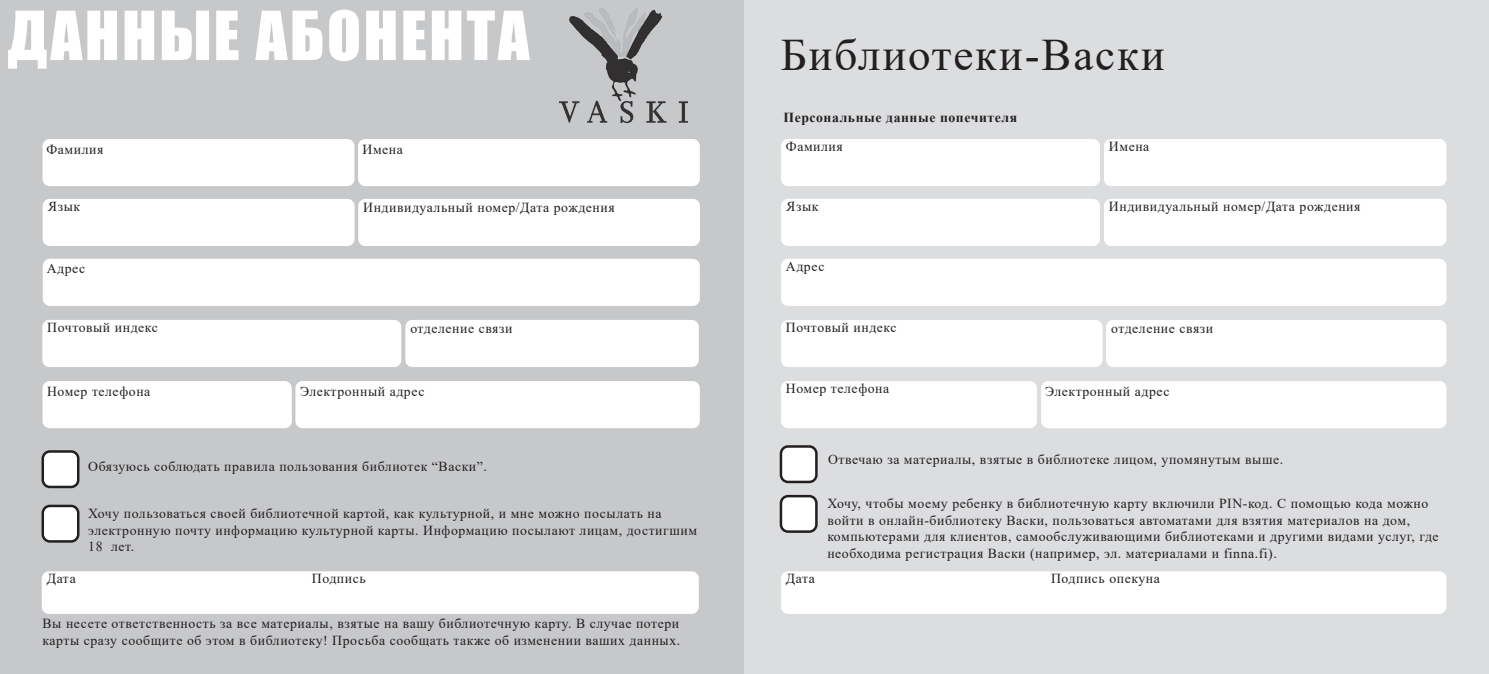
<style>
.page{position:relative;width:1489px;height:674px;background:#fff}
.page>*{position:absolute;margin:0;border:0;box-sizing:border-box;transform-origin:0 0}
.t1{font:62.5px "Impact";letter-spacing:.04em;color:#fff}
.t2{font:45px "Times New Roman";letter-spacing:.04em;color:#231f20}
.t3{font:13.75px/16.5px "Times New Roman";letter-spacing:.04em;color:#231f20}
.t4{font:700 13.75px "Times New Roman";letter-spacing:.04em;color:#231f20}
</style>
<div class="page">
<div style="left:0;top:0;width:1488px;height:673px;background:#c7c8ca"></div>
<div style="left:744px;top:0;width:744px;height:673px;background:#dcdddf"></div>
<div style="left:43px;top:139px;width:311px;height:47px;background:#fff;border-radius:7px"></div>
<div style="left:43px;top:258px;width:656px;height:48px;background:#fff;border-radius:7px"></div>
<div style="left:43px;top:505px;width:35px;height:36px;background:#fff;border-radius:7px"></div>
<div style="left:42px;top:504px;width:37px;height:38px;border:2px solid #231f20;border-radius:7px"></div>
<div style="left:43px;top:451px;width:35px;height:35px;background:#fff;border-radius:7px"></div>
<div style="left:42px;top:450px;width:37px;height:38px;border:2px solid #231f20;border-radius:7px"></div>
<div style="left:43px;top:381px;width:249px;height:47px;background:#fff;border-radius:7px"></div>
<div style="left:295px;top:381px;width:404px;height:47px;background:#fff;border-radius:7px"></div>
<div style="left:781px;top:139px;width:318px;height:47px;background:#fff;border-radius:7px"></div>
<div style="left:1103px;top:139px;width:343px;height:47px;background:#fff;border-radius:7px"></div>
<div style="left:781px;top:381px;width:255px;height:47px;background:#fff;border-radius:7px"></div>
<div style="left:1041px;top:381px;width:405px;height:47px;background:#fff;border-radius:7px"></div>
<div style="left:358px;top:139px;width:341px;height:47px;background:#fff;border-radius:7px"></div>
<img style="left:560px;top:7px;width:127px;height:117px">
<div style="left:43px;top:199px;width:311px;height:47px;background:#fff;border-radius:7px"></div>
<div style="left:358px;top:199px;width:342px;height:47px;background:#fff;border-radius:7px"></div>
<div style="left:42px;top:320px;width:359px;height:47px;background:#fff;border-radius:7px"></div>
<div style="left:405px;top:320px;width:293px;height:47px;background:#fff;border-radius:7px"></div>
<div style="left:42px;top:571px;width:656px;height:42px;background:#fff;border-radius:7px"></div>
<div style="left:781px;top:496px;width:35px;height:35px;background:#fff;border-radius:7px"></div>
<div style="left:779px;top:494px;width:38px;height:38px;border:2px solid #231f20;border-radius:7px"></div>
<div style="left:781px;top:446px;width:35px;height:35px;background:#fff;border-radius:7px"></div>
<div style="left:779px;top:445px;width:38px;height:38px;border:2px solid #231f20;border-radius:7px"></div>
<div style="left:781px;top:571px;width:665px;height:42px;background:#fff;border-radius:7px"></div>
<div style="left:781px;top:199px;width:318px;height:47px;background:#fff;border-radius:7px"></div>
<div style="left:1103px;top:199px;width:343px;height:47px;background:#fff;border-radius:7px"></div>
<div style="left:781px;top:258px;width:665px;height:48px;background:#fff;border-radius:7px"></div>
<div style="left:781px;top:320px;width:321px;height:47px;background:#fff;border-radius:7px"></div>
<div style="left:1106px;top:320px;width:340px;height:47px;background:#fff;border-radius:7px"></div>
<h1 class="t1" style="left:7px;top:-13px;width:524px">ДАННЫЕ АБОНЕНТА</h1>
<p class="t3" style="left:47px;top:140px;width:58px">Фамилия</p>
<p class="t3" style="left:362px;top:140px;width:42px">Имена</p>
<p class="t3" style="left:48px;top:197px;width:34px">Язык</p>
<p class="t3" style="left:363px;top:198px;width:253px">Индивидуальный номер/Дата рождения</p>
<p class="t3" style="left:47px;top:260px;width:40px">Адрес</p>
<p class="t3" style="left:47px;top:318px;width:112px">Почтовый индекс</p>
<p class="t3" style="left:410px;top:319px;width:104px">отделение связи</p>
<p class="t3" style="left:47px;top:382px;width:105px">Номер телефона</p>
<p class="t3" style="left:300px;top:382px;width:126px">Электронный адрес</p>
<p class="t3" style="left:88px;top:457px;width:400px">Обязуюсь соблюдать правила пользования библиотек “Васки”.</p>
<p class="t3" style="left:88px;top:504px;width:610px">Хочу пользоваться своей библиотечной картой, как культурной, и мне можно посылать на электронную почту информацию культурной карты. Информацию посылают лицам, достигшим<br>18 лет.</p>
<h2 class="t2" style="left:781px;top:23px;width:385px">Библиотеки-Васки</h2>
<p class="t4" style="left:783px;top:107px;width:235px">Персональные данные попечителя</p>
<p class="t3" style="left:786px;top:138px;width:58px">Фамилия</p>
<p class="t3" style="left:1108px;top:138px;width:42px">Имена</p>
<p class="t3" style="left:786px;top:197px;width:34px">Язык</p>
<p class="t3" style="left:1108px;top:197px;width:253px">Индивидуальный номер/Дата рождения</p>
<p class="t3" style="left:786px;top:257px;width:40px">Адрес</p>
<p class="t3" style="left:786px;top:318px;width:112px">Почтовый индекс</p>
<p class="t3" style="left:1111px;top:319px;width:104px">отделение связи</p>
<p class="t3" style="left:786px;top:379px;width:105px">Номер телефона</p>
<p class="t3" style="left:1045px;top:382px;width:126px">Электронный адрес</p>
<p class="t3" style="left:828px;top:450px;width:456px">Отвечаю за материалы, взятые в библиотеке лицом, упомянутым выше.</p>
<p class="t3" style="left:827px;top:494px;width:613px">Хочу, чтобы моему ребенку в библиотечную карту включили PIN-код. С помощью кода можно войти в онлайн-библиотеку Васки, пользоваться автоматами для взятия материалов на дом, компьютерами для клиентов, самообслуживающими библиотеками и другими видами услуг, где необходима регистрация Васки (например, эл. материалами и finna.fi).</p>
<p class="t3" style="left:47px;top:569px;width:31px">Дата</p>
<p class="t3" style="left:312px;top:569px;width:55px">Подпись</p>
<p class="t3" style="left:786px;top:569px;width:31px">Дата</p>
<p class="t3" style="left:1051px;top:569px;width:110px">Подпись опекуна</p>
<p class="t3" style="left:43px;top:614px;width:639px">Вы несете ответственность за все материалы, взятые на вашу библиотечную карту. В случае потери карты сразу сообщите об этом в библиотеку! Просьба сообщать также об изменении ваших данных.</p>
</div>
